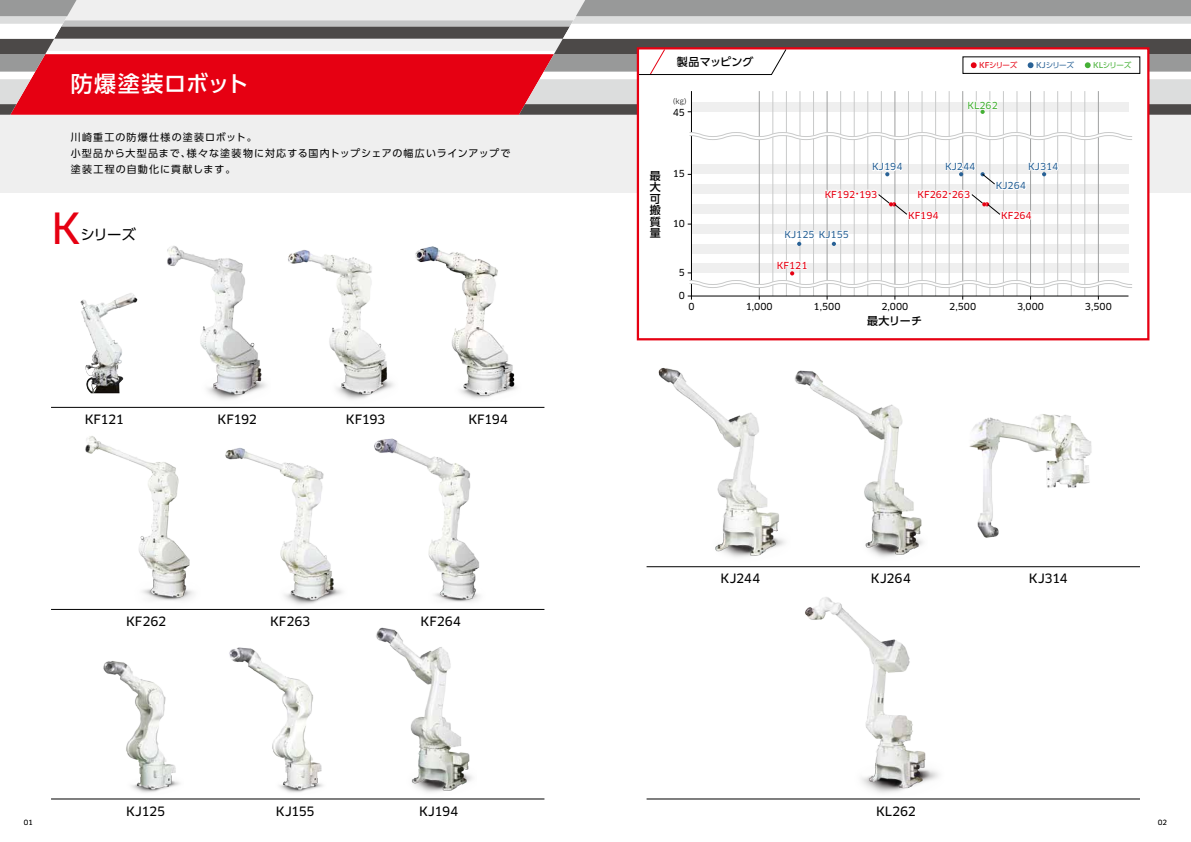
<style>
.page{position:relative;width:1191px;height:842px;background:#fff}
.page>*{position:absolute;margin:0;border:0;box-sizing:border-box;transform-origin:0 0}
.t1{font:42px "Clan Pro News";color:#e60012}
.t2{font:500 22px "UD Shin Go Pro";letter-spacing:.03em;color:#fff}
.t3{font:14.4px "UD Shin Go Pro";color:#000}
.t4{font:12.6px "Clan Pro News";letter-spacing:-.02em;color:#000}
.t5{font:500 11px/11.6px "UD Shin Go Pro";letter-spacing:.015em;color:#000;text-align:justify}
.t6{font:10px/16px "UD Shin Go Pro";letter-spacing:.105em;color:#000}
.t7{font:9.4px "Clan Pro News";color:#000}
.t8{font:9.4px "Clan Pro News";color:#e60012}
.t9{font:9.4px "Clan Pro News";color:#296296}
.t10{font:9.4px "Clan Pro News";color:#45b035}
.t11{font:7.5px "UD Shin Go Pro";color:#e60012}
.t12{font:7.5px "UD Shin Go Pro";color:#296296}
.t13{font:7.5px "UD Shin Go Pro";color:#45b035}
.t14{font:300 7px "UD Shin Go Pro";color:#000}
.t15{font:7px "Clan Pro";color:#000}
.t16{font:6.8px "Clan Pro";color:#000}
.s1{font-family:"Clan Pro News";font-size:7.9px}
.s2{font-family:"Clan Pro";font-weight:400;font-size:7.3px}
.s3{font-family:"UD Shin Go Pro";font-size:9px}
</style>
<div class="page">
<div style="left:0;top:115px;width:1191px;height:77px;background:#efefef"></div>
<img style="left:103px;top:661px;width:77px;height:132px">
<img style="left:229px;top:647px;width:94px;height:146px">
<img style="left:376px;top:627px;width:97px;height:166px">
<img style="left:656px;top:367px;width:137px;height:201px">
<img style="left:789px;top:367px;width:134px;height:196px">
<img style="left:969px;top:414px;width:123px;height:124px">
<img style="left:54px;top:406px;width:152px;height:203px">
<img style="left:206px;top:448px;width:130px;height:161px">
<img style="left:336px;top:438px;width:173px;height:171px">
<hr style="left:51px;top:609px;width:493px;height:1px;background:#000">
<hr style="left:646px;top:566px;width:494px;height:1px;background:#000">
<hr style="left:646px;top:799px;width:494px;height:1px;background:#000">
<hr style="left:51px;top:799px;width:493px;height:1px;background:#000">
<hr style="left:51px;top:407px;width:493px;height:1px;background:#000">
<img style="left:80px;top:293px;width:50px;height:100px">
<img style="left:155px;top:246px;width:112px;height:161px">
<img style="left:267px;top:250px;width:135px;height:158px">
<img style="left:408px;top:246px;width:121px;height:161px">
<div style="left:638px;top:48px;width:510px;height:291px;background:#fff"></div>
<svg style="left:690px;top:115px;width:439px;height:182px"></svg>
<svg style="left:689px;top:132px;width:443px;height:8px"></svg>
<svg style="left:0;top:0;width:1191px;height:115px"></svg>
<svg style="left:687px;top:259px;width:445px;height:29px"></svg>
<svg style="left:783px;top:229px;width:67px;height:17px"></svg>
<svg style="left:824px;top:157px;width:235px;height:64px"></svg>
<img style="left:791px;top:597px;width:163px;height:202px">
<h2 class="t2" style="left:71px;top:66px;width:179px">防爆塗装ロボット</h2>
<p class="t6" style="left:71px;top:129px;width:441px">川崎重工の防爆仕様の塗装ロボット。<br>小型品から大型品まで、様々な塗装物に対応する国内トップシェアの幅広いラインアップで塗装工程の自動化に貢献します。</p>
<h1 class="t1" style="left:51px;top:204px;width:31px">K</h1>
<h3 class="t3" style="left:81px;top:223px;width:57px">シリーズ</h3>
<p class="t4" style="left:85px;top:412px;width:41px">KF121</p>
<p class="t4" style="left:218px;top:412px;width:41px">KF192</p>
<p class="t4" style="left:346px;top:412px;width:41px">KF193</p>
<p class="t4" style="left:468px;top:412px;width:41px">KF194</p>
<p class="t4" style="left:126px;top:613px;width:42px">KF262</p>
<p class="t4" style="left:270px;top:613px;width:42px">KF263</p>
<p class="t4" style="left:420px;top:613px;width:42px">KF264</p>
<p class="t4" style="left:126px;top:803px;width:41px">KJ125</p>
<p class="t4" style="left:276px;top:803px;width:40px">KJ155</p>
<p class="t4" style="left:419px;top:803px;width:41px">KJ194</p>
<p class="t5" style="left:677px;top:56px;width:78px">製品マッピング</p>
<p class="t11" style="left:979px;top:59px;width:40px"><span class="s1">KF</span>シリーズ</p>
<p class="t12" style="left:1036px;top:59px;width:39px"><span class="s1">KJ</span>シリーズ</p>
<p class="t13" style="left:1093px;top:59px;width:40px"><span class="s1">KL</span>シリーズ</p>
<p class="t14" style="left:668px;top:96px;width:24px">（<span class="s2">kg</span>）</p>
<p class="t7" style="left:673px;top:107px;width:14px">45</p>
<p class="t10" style="left:967px;top:100px;width:32px">KL262</p>
<p class="t5" style="left:650px;top:169px;width:12px">最大可搬質量</p>
<p class="t7" style="left:673px;top:168px;width:14px">15</p>
<p class="t7" style="left:673px;top:218px;width:14px">10</p>
<p class="t7" style="left:679px;top:267px;width:8px">5</p>
<p class="t7" style="left:679px;top:290px;width:8px">0</p>
<p class="t9" style="left:872px;top:161px;width:32px">KJ194</p>
<p class="t9" style="left:945px;top:161px;width:32px">KJ244</p>
<p class="t8" style="left:824px;top:189px;width:54px">KF192<span class="s3">・</span>193</p>
<p class="t9" style="left:784px;top:229px;width:66px">KJ125 KJ155</p>
<p class="t8" style="left:777px;top:260px;width:32px">KF121</p>
<p class="t8" style="left:917px;top:189px;width:54px">KF262<span class="s3">・</span>263</p>
<p class="t8" style="left:908px;top:210px;width:32px">KF194</p>
<p class="t9" style="left:1028px;top:161px;width:32px">KJ314</p>
<p class="t9" style="left:995px;top:180px;width:32px">KJ264</p>
<p class="t8" style="left:1001px;top:210px;width:32px">KF264</p>
<p class="t7" style="left:688px;top:301px;width:8px">0</p>
<p class="t7" style="left:746px;top:301px;width:28px">1,000</p>
<p class="t7" style="left:813px;top:301px;width:28px">1,500</p>
<p class="t7" style="left:881px;top:301px;width:28px">2,000</p>
<p class="t7" style="left:949px;top:301px;width:28px">2,500</p>
<p class="t7" style="left:1017px;top:301px;width:28px">3,000</p>
<p class="t7" style="left:1085px;top:301px;width:28px">3,500</p>
<p class="t5" style="left:867px;top:315px;width:57px">最大リーチ</p>
<p class="t4" style="left:720px;top:571px;width:41px">KJ244</p>
<p class="t4" style="left:871px;top:571px;width:41px">KJ264</p>
<p class="t4" style="left:876px;top:803px;width:41px">KL262</p>
<p class="t4" style="left:1028px;top:571px;width:40px">KJ314</p>
<p class="t15" style="left:24px;top:818px;width:11px">01</p>
<p class="t15" style="left:1157px;top:818px;width:11px">02</p>
<p class="t16" style="left:1158px;top:819px;width:10px">02</p>
</div>
